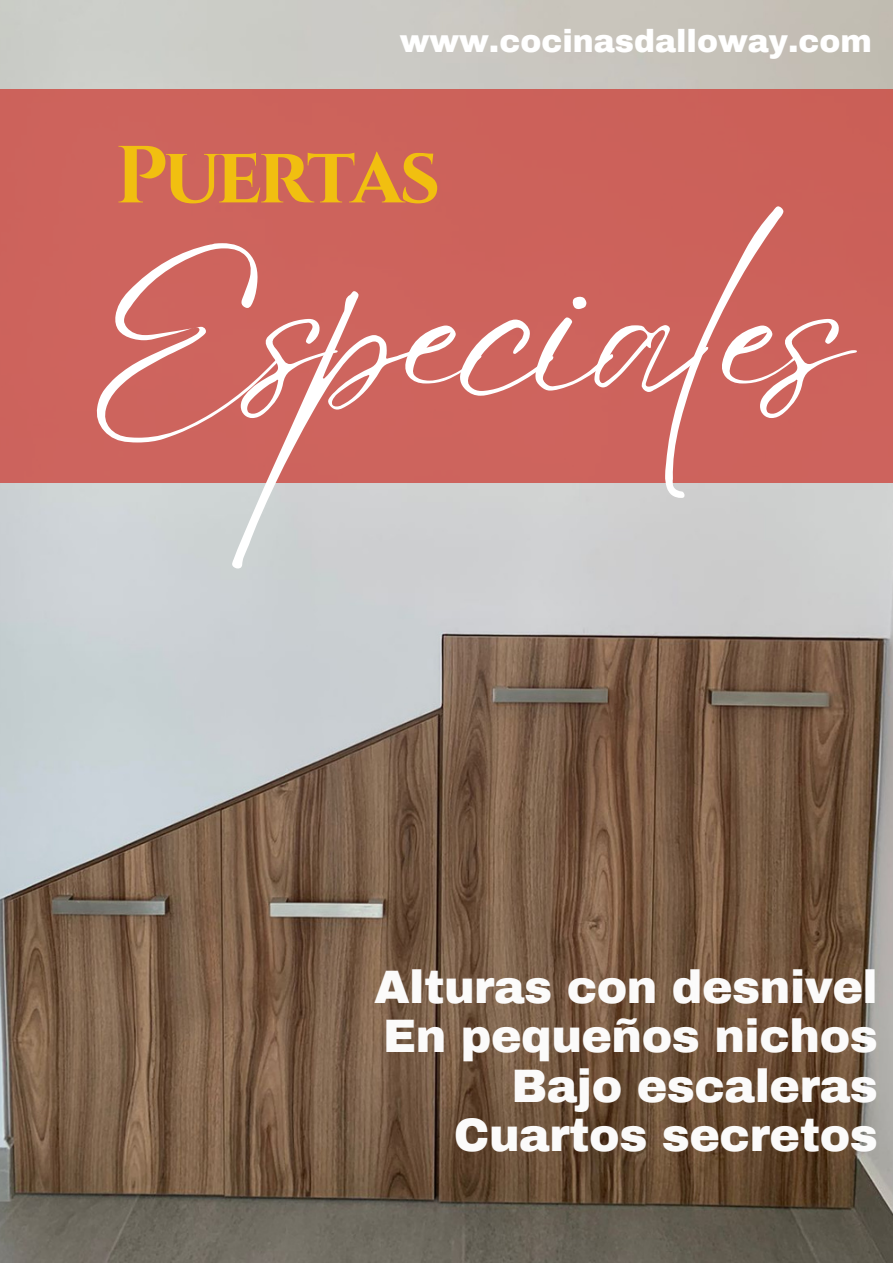
<style>
.page{position:relative;width:893px;height:1264px;background:#fff}
.page>*{position:absolute;margin:0;border:0;box-sizing:border-box;transform-origin:0 0}
.t1{font:206.85px "Eyesome Script";letter-spacing:-.04em;color:#fff}
.t2{font:700 80.7px "Cinzel";letter-spacing:-.05em;color:#f1bf10}
.t3{font:900 45.9px/49.5px "Archivo";letter-spacing:-.01em;color:#fff;text-align:right}
.t4{font:900 31.5px "Archivo";color:#fff}
</style>
<div class="page">
<img style="left:0;top:0;width:892px;height:1262px">
<div style="left:0;top:89px;width:892px;height:393px;background:#cd635c"></div>
<p class="t4" style="left:399px;top:24px;width:474px">www.cocinasdalloway.com</p>
<h2 class="t2" style="left:115px;top:124px;width:327px">Puertas</h2>
<h1 class="t1" style="left:86px;top:195px;width:766px">Especiales</h1>
<p class="t3" style="left:374px;top:962px;width:505px">Alturas con desnivel<br>En pequeños nichos<br>Bajo escaleras<br>Cuartos secretos</p>
</div>
